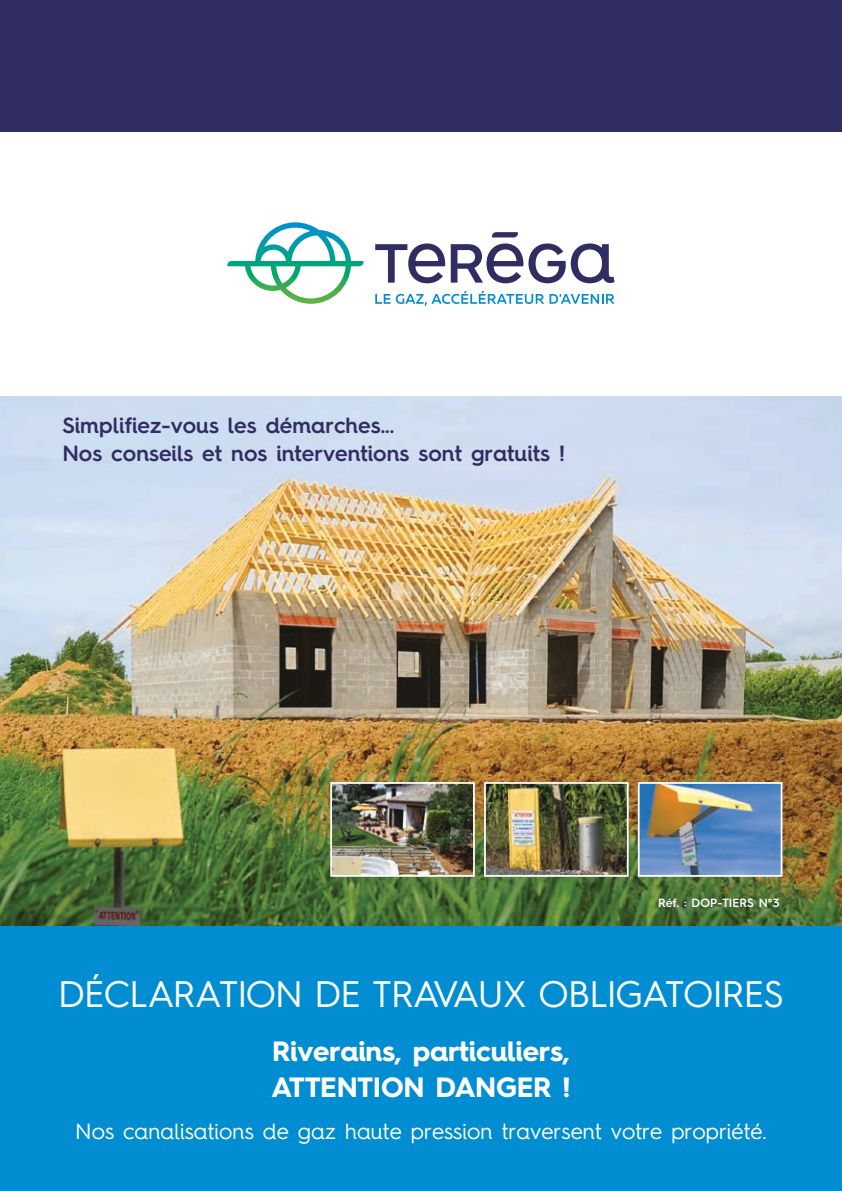
<style>
.page{position:relative;width:842px;height:1191px;background:#fff}
.page>*{position:absolute;margin:0;border:0;box-sizing:border-box;transform-origin:0 0}
.t1{font:37px "Hurme Geometric Sans 4";letter-spacing:-.02em;color:#fff}
.t2{font:700 28px/36px "Hurme Geometric Sans 4";letter-spacing:-.01em;color:#fff}
.t3{font:600 22px/28px "Hurme Geometric Sans 4";color:#302d63}
.t4{font:22px "Hurme Geometric Sans 4";color:#fff}
.t5{font:600 12px "Hurme Geometric Sans 4";color:#fff}
</style>
<div class="page">
<img style="left:0;top:397px;width:842px;height:529px">
<img style="left:333px;top:785px;width:139px;height:88px">
<div style="left:330px;top:782px;width:145px;height:94px;border:2px solid #fff"></div>
<img style="left:487px;top:785px;width:139px;height:88px">
<div style="left:484px;top:782px;width:145px;height:94px;border:2px solid #fff"></div>
<img style="left:641px;top:785px;width:138px;height:88px">
<div style="left:638px;top:782px;width:144px;height:94px;border:2px solid #fff"></div>
<div style="left:0;top:926px;width:842px;height:265px;background:#008dd1"></div>
<div style="left:0;top:0;width:842px;height:132px;background:#302d63"></div>
<svg style="left:492px;top:232px;width:26px;height:5px"></svg>
<svg style="left:375px;top:243px;width:240px;height:63px"></svg>
<svg style="left:227px;top:222px;width:136px;height:82px"></svg>
<p class="t3" style="left:62px;top:411px;width:504px">Simplifiez-vous les démarches...<br>Nos conseils et nos interventions sont gratuits !</p>
<p class="t5" style="left:658px;top:894px;width:123px">Réf. : DOP-TIERS N°3</p>
<h1 class="t1" style="left:58px;top:967px;width:727px">DÉCLARATION DE TRAVAUX OBLIGATOIRES</h1>
<p class="t2" style="left:271px;top:1033px;width:300px">Riverains, particuliers,<br>ATTENTION DANGER !</p>
<p class="t4" style="left:75px;top:1115px;width:693px">Nos canalisations de gaz haute pression traversent votre propriété.</p>
</div>
